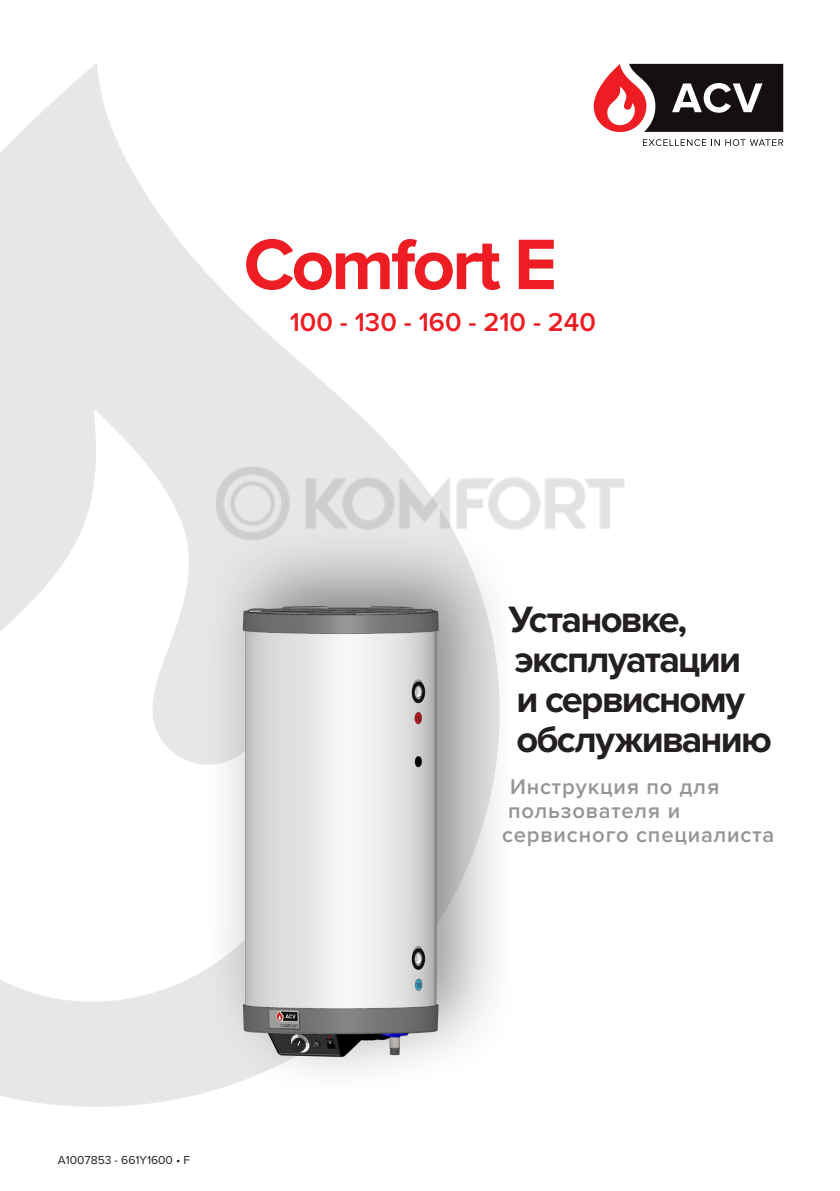
<style>
.page{position:relative;width:840px;height:1191px;background:#fff}
.page>*{position:absolute;margin:0;border:0;box-sizing:border-box;transform-origin:0 0}
.t1{font:700 74px "Proxima Nova";letter-spacing:-.04em;color:#ee1d23}
.t2{font:700 38px/40px "Proxima Nova";letter-spacing:-.045em;color:#231f20}
.t3{font:600 26.8px "Proxima Nova";color:#ee1d23}
.t4{font:600 22px/24px "Proxima Nova";letter-spacing:.04em;color:#939598}
.t5{font:12px "Proxima Nova";color:#231f20}
</style>
<div class="page">
<svg style="left:0;top:63px;width:400px;height:1044px;fill:#e6e7e9"></svg>
<svg style="left:0;top:408px;width:323px;height:613px"></svg>
<svg style="left:593px;top:64px;width:189px;height:69px"></svg>
<svg style="left:642px;top:139px;width:63px;height:7px"></svg>
<svg style="left:711px;top:139px;width:8px;height:7px"></svg>
<svg style="left:725px;top:139px;width:57px;height:7px"></svg>
<div style="left:202px;top:523px;width:317px;height:575px;background:#231f20;opacity:.5"></div>
<img style="left:233px;top:587px;width:215px;height:476px">
<img style="left:210px;top:457px;width:415px;height:92px">
<h1 class="t1" style="left:243px;top:209px;width:315px">Comfort E</h1>
<p class="t3" style="left:289px;top:302px;width:307px">100 - 130 - 160 - 210 - 240</p>
<h2 class="t2" style="left:508px;top:598px;width:265px">Установке, эксплуатации<br>и сервисному обслуживанию</h2>
<p class="t4" style="left:501px;top:773px;width:274px;text-indent:8px">Инструкция по для пользователя и сервисного специалиста</p>
<p class="t5" style="left:58px;top:1150px;width:134px">A1007853 - 661Y1600 • F</p>
</div>
